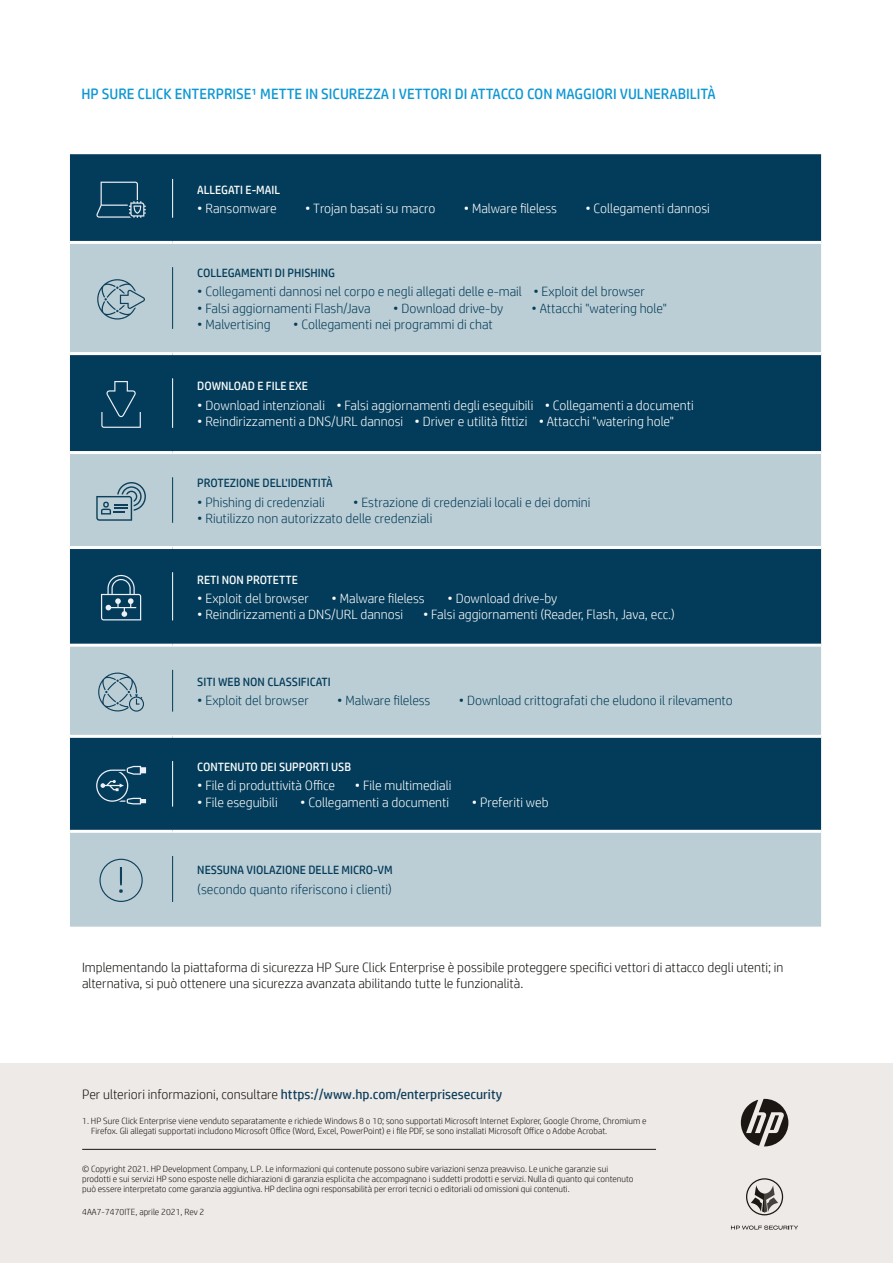
<style>
.page{position:relative;width:893px;height:1263px;background:#fff}
.page>*{position:absolute;margin:0;border:0;box-sizing:border-box;transform-origin:0 0}
.t1{font:15px "HP Simplified";color:#0e97d3}
.t2{font:300 13.5px "HP Simplified";color:#fff}
.t3{font:300 13.5px "HP Simplified";color:#033c5a}
.t4{font:300 13.5px/16.2px "HP Simplified";color:#181410}
.t5{font:13.5px "HP Simplified";color:#0e3e5b}
.t6{font:12px "HP Simplified";color:#033c5a}
.t7{font:12px "HP Simplified";color:#fff}
.t8{font:300 9px/10.2px "HP Simplified";color:#181410}
.s1{font-weight:300;color:#181410}
</style>
<div class="page">
<div style="left:0;top:1063px;width:893px;height:200px;background:#edeae7"></div>
<hr style="left:82px;top:1149px;width:574px;height:1px;background:#181410">
<svg style="left:746px;top:1178px;width:37px;height:37px"></svg>
<svg style="left:741px;top:1099px;width:47px;height:47px"></svg>
<svg style="left:731px;top:1225px;width:67px;height:4px"></svg>
<div style="left:70px;top:154px;width:751px;height:87px;background:#033c5a"></div>
<div style="left:70px;top:244px;width:751px;height:108px;background:#bcced5"></div>
<div style="left:70px;top:355px;width:751px;height:96px;background:#033c5a"></div>
<div style="left:70px;top:454px;width:751px;height:92px;background:#bcced5"></div>
<div style="left:70px;top:549px;width:751px;height:95px;background:#033c5a"></div>
<div style="left:70px;top:647px;width:751px;height:88px;background:#bcced5"></div>
<div style="left:70px;top:738px;width:751px;height:92px;background:#033c5a"></div>
<div style="left:70px;top:833px;width:751px;height:94px;background:#bcced5"></div>
<hr style="left:172px;top:179px;width:1px;height:39px;background:#fff">
<hr style="left:172px;top:572px;width:1px;height:48px;background:#fff">
<hr style="left:172px;top:267px;width:1px;height:62px;background:#023b58">
<hr style="left:172px;top:670px;width:1px;height:42px;background:#023b58">
<hr style="left:172px;top:378px;width:1px;height:50px;background:#fff">
<hr style="left:172px;top:761px;width:1px;height:46px;background:#fff">
<hr style="left:172px;top:477px;width:1px;height:46px;background:#023b58">
<hr style="left:172px;top:856px;width:1px;height:46px;background:#023b58">
<svg style="left:96px;top:182px;width:50px;height:36px;background:#255671"></svg>
<svg style="left:95px;top:279px;width:50px;height:41px;background:#9eb5c0"></svg>
<svg style="left:101px;top:381px;width:40px;height:47px;background:#1c4f6a"></svg>
<svg style="left:96px;top:482px;width:50px;height:39px;background:#91abb7"></svg>
<svg style="left:101px;top:575px;width:40px;height:45px;background:#34617a"></svg>
<svg style="left:96px;top:672px;width:48px;height:40px;background:#9db5c0"></svg>
<svg style="left:96px;top:766px;width:50px;height:38px;background:#2e5d76"></svg>
<svg style="left:99px;top:859px;width:44px;height:43px;background:#a9bec8"></svg>
<h1 class="t1" style="left:81px;top:84px;width:636px">HP SURE CLICK ENTERPRISE¹ METTE IN SICUREZZA I VETTORI DI ATTACCO CON MAGGIORI VULNERABILITÀ</h1>
<h3 class="t7" style="left:197px;top:182px;width:84px">ALLEGATI E-MAIL</h3>
<h2 class="t2" style="left:197px;top:199px;width:81px">• Ransomware</h2>
<h2 class="t2" style="left:305px;top:199px;width:132px">• Trojan basati su macro</h2>
<h2 class="t2" style="left:464px;top:199px;width:95px">• Malware fileless</h2>
<h2 class="t2" style="left:585px;top:199px;width:126px">• Collegamenti dannosi</h2>
<h3 class="t6" style="left:197px;top:265px;width:139px">COLLEGAMENTI DI PHISHING</h3>
<h2 class="t3" style="left:197px;top:283px;width:449px">• Collegamenti dannosi nel corpo e negli allegati delle e-mail • Exploit del browser</h2>
<h2 class="t3" style="left:197px;top:299px;width:175px">• Falsi aggiornamenti Flash/Java</h2>
<h2 class="t3" style="left:393px;top:299px;width:111px">• Download drive-by</h2>
<h2 class="t3" style="left:532px;top:299px;width:137px">• Attacchi "watering hole"</h2>
<h2 class="t3" style="left:197px;top:315px;width:75px">• Malvertising</h2>
<h2 class="t3" style="left:293px;top:315px;width:201px">• Collegamenti nei programmi di chat</h2>
<h3 class="t7" style="left:197px;top:378px;width:112px">DOWNLOAD E FILE EXE</h3>
<h2 class="t2" style="left:197px;top:396px;width:498px">• Download intenzionali • Falsi aggiornamenti degli eseguibili • Collegamenti a documenti</h2>
<h2 class="t2" style="left:197px;top:412px;width:478px">• Reindirizzamenti a DNS/URL dannosi • Driver e utilità fittizi • Attacchi "watering hole"</h2>
<h3 class="t6" style="left:197px;top:475px;width:137px">PROTEZIONE DELL'IDENTITÀ</h3>
<h2 class="t3" style="left:197px;top:493px;width:129px">• Phishing di credenziali</h2>
<h2 class="t3" style="left:353px;top:493px;width:239px">• Estrazione di credenziali locali e dei domini</h2>
<h2 class="t3" style="left:197px;top:509px;width:237px">• Riutilizzo non autorizzato delle credenziali</h2>
<h3 class="t7" style="left:197px;top:572px;width:102px">RETI NON PROTETTE</h3>
<h2 class="t2" style="left:197px;top:589px;width:113px">• Exploit del browser</h2>
<h2 class="t2" style="left:332px;top:589px;width:95px">• Malware fileless</h2>
<h2 class="t2" style="left:447px;top:589px;width:111px">• Download drive-by</h2>
<h2 class="t2" style="left:197px;top:606px;width:207px">• Reindirizzamenti a DNS/URL dannosi</h2>
<h2 class="t2" style="left:423px;top:606px;width:253px">• Falsi aggiornamenti (Reader, Flash, Java, ecc.)</h2>
<h3 class="t6" style="left:197px;top:674px;width:135px">SITI WEB NON CLASSIFICATI</h3>
<h2 class="t3" style="left:197px;top:692px;width:113px">• Exploit del browser</h2>
<h2 class="t3" style="left:337px;top:692px;width:95px">• Malware fileless</h2>
<h2 class="t3" style="left:459px;top:692px;width:275px">• Download crittografati che eludono il rilevamento</h2>
<h3 class="t7" style="left:197px;top:759px;width:155px">CONTENUTO DEI SUPPORTI USB</h3>
<h2 class="t2" style="left:197px;top:777px;width:139px">• File di produttività Office</h2>
<h2 class="t2" style="left:355px;top:777px;width:98px">• File multimediali</h2>
<h2 class="t2" style="left:197px;top:793px;width:82px">• File eseguibili</h2>
<h2 class="t2" style="left:300px;top:793px;width:150px">• Collegamenti a documenti</h2>
<h2 class="t2" style="left:472px;top:793px;width:78px">• Preferiti web</h2>
<h3 class="t6" style="left:197px;top:862px;width:197px">NESSUNA VIOLAZIONE DELLE MICRO-VM</h3>
<h2 class="t3" style="left:197px;top:880px;width:196px">(secondo quanto riferiscono i clienti)</h2>
<h2 class="t4" style="left:82px;top:959px;width:703px">Implementando la piattaforma di sicurezza HP Sure Click Enterprise è possibile proteggere specifici vettori di attacco degli utenti; in alternativa, si può ottenere una sicurezza avanzata abilitando tutte le funzionalità.</h2>
<h2 class="t5" style="left:82px;top:1085px;width:422px"><span class="s1">Per ulteriori informazioni, consultare</span> https://www.hp.com/enterprisesecurity</h2>
<p class="t8" style="left:91px;top:1115px;width:557px;text-indent:-9px">1. HP Sure Click Enterprise viene venduto separatamente e richiede Windows 8 o 10; sono supportati Microsoft Internet Explorer, Google Chrome, Chromium e<br>Firefox. Gli allegati supportati includono Microsoft Office (Word, Excel, PowerPoint) e i file PDF, se sono installati Microsoft Office o Adobe Acrobat.</p>
<p class="t8" style="left:82px;top:1163px;width:553px">© Copyright 2021. HP Development Company, L.P. Le informazioni qui contenute possono subire variazioni senza preavviso. Le uniche garanzie sui prodotti e sui servizi HP sono esposte nelle dichiarazioni di garanzia esplicita che accompagnano i suddetti prodotti e servizi. Nulla di quanto qui contenuto può essere interpretato come garanzia aggiuntiva. HP declina ogni responsabilità per errori tecnici o editoriali od omissioni qui contenuti.</p>
<p class="t8" style="left:82px;top:1206px;width:124px">4AA7-7470ITE, aprile 2021, Rev 2</p>
</div>
